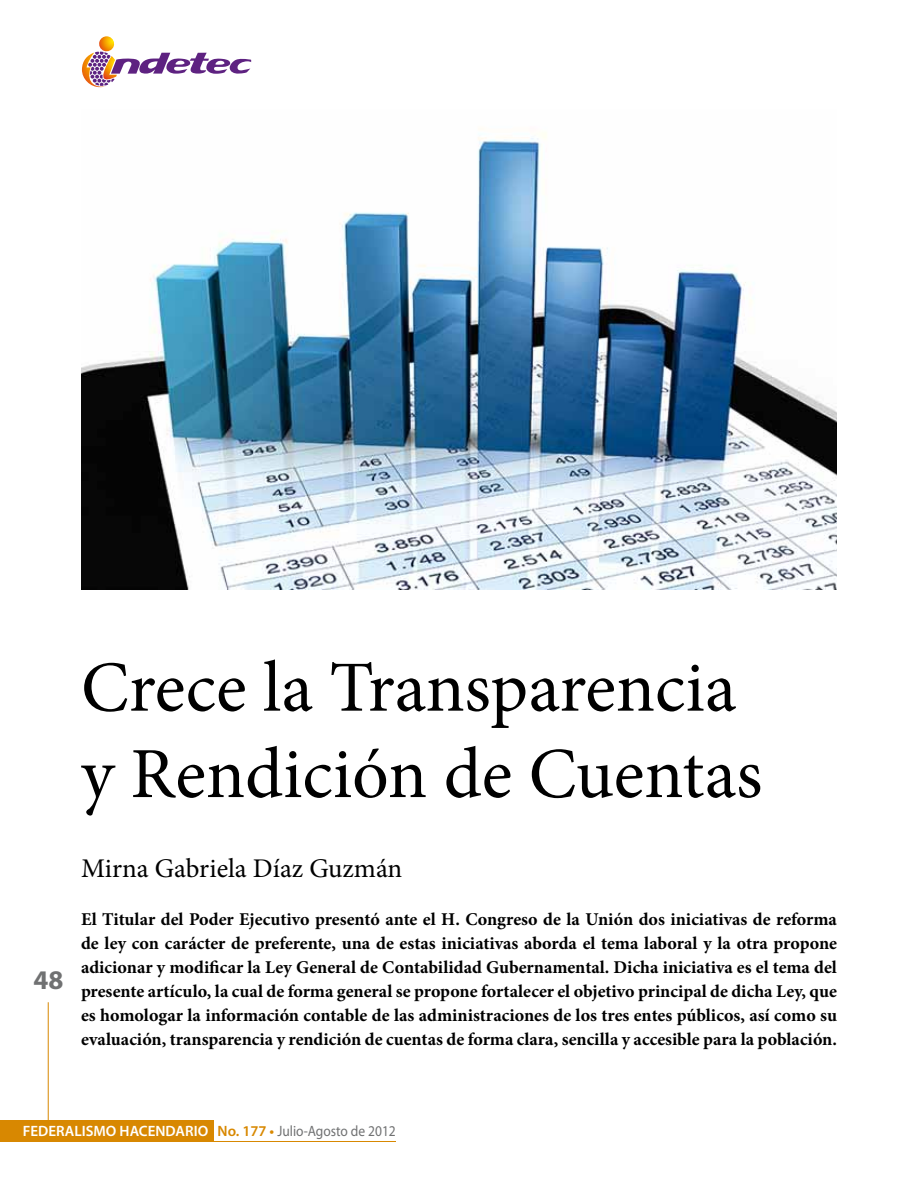
<style>
.page{position:relative;width:918px;height:1188px;background:#fff}
.page>*{position:absolute;margin:0;border:0;box-sizing:border-box;transform-origin:0 0}
.t1{font:72px/86.4px "Minion Pro";color:#000}
.t2{font:27px "Minion Pro";color:#000}
.t3{font:700 27px "Myriad Pro";color:#707172}
.t4{font:700 18px/24px "Minion Pro";color:#000;text-align:justify}
.t5{font:600 15px "Myriad Pro";color:#fff}
.s1{color:#d88801}
.s2{font-weight:400;color:#707172}
</style>
<div class="page">
<div style="left:0;top:1121px;width:213px;height:21px;background:#d88801"></div>
<hr style="left:0;top:1141px;width:396px;height:1px;background:#d88801">
<hr style="left:48px;top:1002px;width:1px;height:119px;background:#d88801">
<svg style="left:82px;top:36px;width:169px;height:52px"></svg>
<img style="left:81px;top:132px;width:756px;height:457px">
<h2 class="t3" style="left:33px;top:963px;width:31px">48</h2>
<h1 class="t1" style="left:81px;top:645px;width:683px">Crece la Transparencia y Rendición de Cuentas</h1>
<h2 class="t2" style="left:81px;top:851px;width:323px">Mirna Gabriela Díaz Guzmán</h2>
<p class="t4" style="left:81px;top:907px;width:758px">El Titular del Poder Ejecutivo presentó ante el H. Congreso de la Unión dos iniciativas de reforma de ley con carácter de preferente, una de estas iniciativas aborda el tema laboral y la otra propone adicionar y modificar la Ley General de Contabilidad Gubernamental. Dicha iniciativa es el tema del presente artículo, la cual de forma general se propone fortalecer el objetivo principal de dicha Ley, que es homologar la información contable de las administraciones de los tres entes públicos, así como su evaluación, transparencia y rendición de cuentas de forma clara, sencilla y accesible para la población.</p>
<p class="t5" style="left:23px;top:1122px;width:374px">FEDERALISMO HACENDARIO <span class="s1">No. 177 •</span> <span class="s2">Julio-Agosto de 2012</span></p>
</div>
